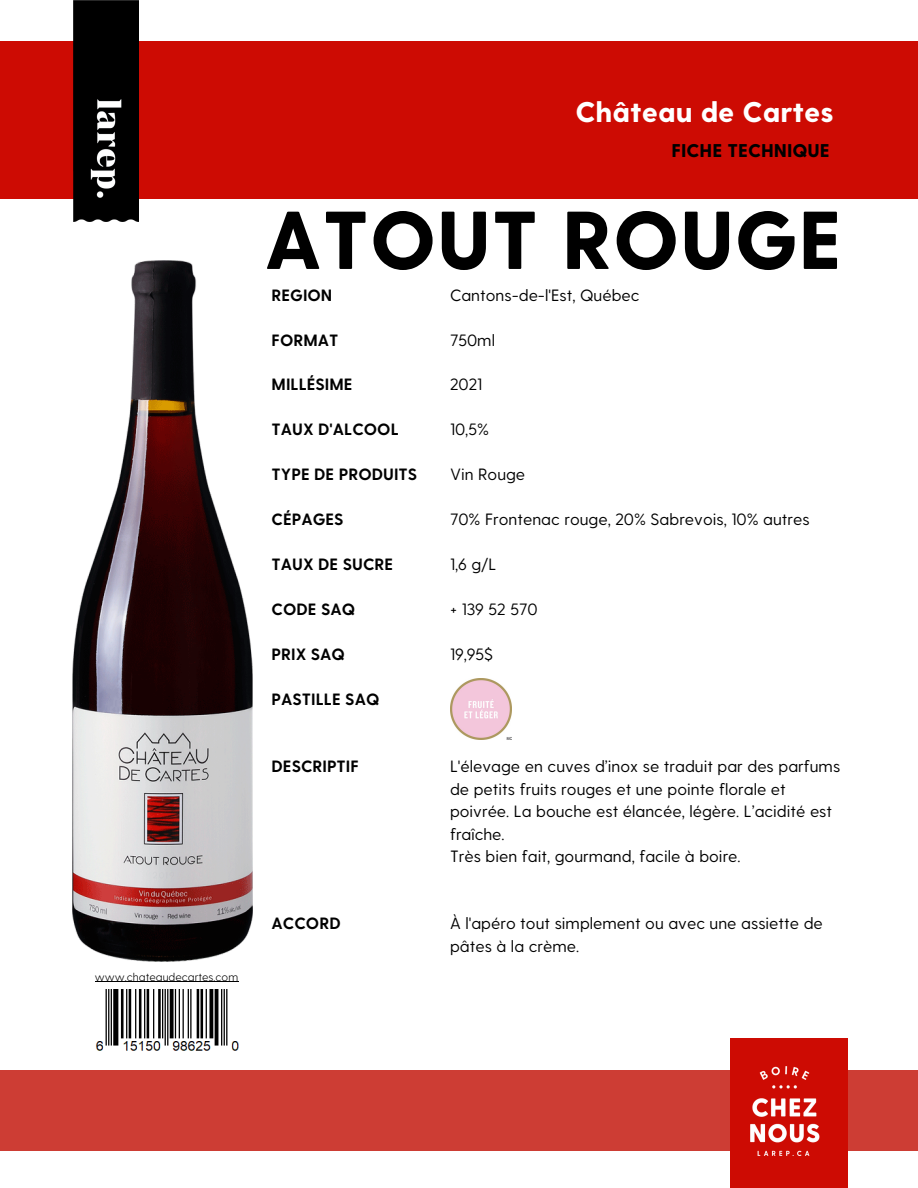
<style>
.page{position:relative;width:918px;height:1188px;background:#fff}
.page>*{position:absolute;margin:0;border:0;box-sizing:border-box;transform-origin:0 0}
.t1{font:800 81.9px "Greycliff CF";color:#000}
.t2{font:800 28.5px "Greycliff CF";color:#fff}
.t3{font:800 18.45px "Greycliff CF";color:#000}
.t4{font:16.35px/22.5px "Greycliff CF";color:#000}
.t5{font:700 16.35px "Greycliff CF";color:#000}
.t6{font:300 11.25px "Greycliff CF";color:#000}
</style>
<div class="page">
<div style="left:0;top:41px;width:918px;height:158px;background:#cd0b03"></div>
<div style="left:0;top:1071px;width:918px;height:80px;background:#cd3d34"></div>
<img style="left:95px;top:989px;width:144px;height:62px">
<hr style="left:95px;top:982px;width:143px;height:1px;background:#000">
<div style="left:730px;top:1038px;width:117px;height:150px;background:#cd0b03"></div>
<img style="left:73px;top:260px;width:180px;height:701px">
<img style="left:450px;top:678px;width:61px;height:62px">
<img style="left:73px;top:0;width:66px;height:222px">
<img style="left:750px;top:1066px;width:70px;height:89px">
<p class="t6" style="left:95px;top:969px;width:145px">www.chateaudecartes.com</p>
<h2 class="t2" style="left:575px;top:93px;width:260px">Château de Cartes</h2>
<p class="t3" style="left:671px;top:138px;width:160px">FICHE TECHNIQUE</p>
<h1 class="t1" style="left:264px;top:186px;width:580px">ATOUT ROUGE</h1>
<p class="t5" style="left:272px;top:284px;width:62px">REGION</p>
<p class="t5" style="left:272px;top:329px;width:68px">FORMAT</p>
<p class="t5" style="left:272px;top:374px;width:82px">MILLÉSIME</p>
<p class="t5" style="left:272px;top:419px;width:129px">TAUX D'ALCOOL</p>
<p class="t5" style="left:272px;top:464px;width:147px">TYPE DE PRODUITS</p>
<p class="t5" style="left:272px;top:509px;width:73px">CÉPAGES</p>
<p class="t5" style="left:272px;top:554px;width:123px">TAUX DE SUCRE</p>
<p class="t5" style="left:272px;top:599px;width:85px">CODE SAQ</p>
<p class="t5" style="left:272px;top:643px;width:75px">PRIX SAQ</p>
<p class="t5" style="left:272px;top:688px;width:109px">PASTILLE SAQ</p>
<p class="t4" style="left:450px;top:283px;width:191px">Cantons-de-l'Est, Québec</p>
<p class="t4" style="left:450px;top:328px;width:47px">750ml</p>
<p class="t4" style="left:450px;top:373px;width:34px">2021</p>
<p class="t4" style="left:450px;top:417px;width:41px">10,5%</p>
<p class="t4" style="left:450px;top:462px;width:77px">Vin Rouge</p>
<p class="t4" style="left:450px;top:507px;width:361px">70% Frontenac rouge, 20% Sabrevois, 10% autres</p>
<p class="t4" style="left:450px;top:552px;width:48px">1,6 g/L</p>
<p class="t4" style="left:450px;top:597px;width:89px">+ 139 52 570</p>
<p class="t4" style="left:450px;top:642px;width:45px">19,95$</p>
<p class="t5" style="left:272px;top:756px;width:89px">DESCRIPTIF</p>
<p class="t4" style="left:450px;top:754px;width:392px">L'élevage en cuves d’inox se traduit par des parfums de petits fruits rouges et une pointe florale et poivrée. La bouche est élancée, légère. L’acidité est fraîche.<br>Très bien fait, gourmand, facile à boire.</p>
<p class="t5" style="left:272px;top:913px;width:71px">ACCORD</p>
<p class="t4" style="left:450px;top:912px;width:374px">À l'apéro tout simplement ou avec une assiette de pâtes à la crème.</p>
</div>
